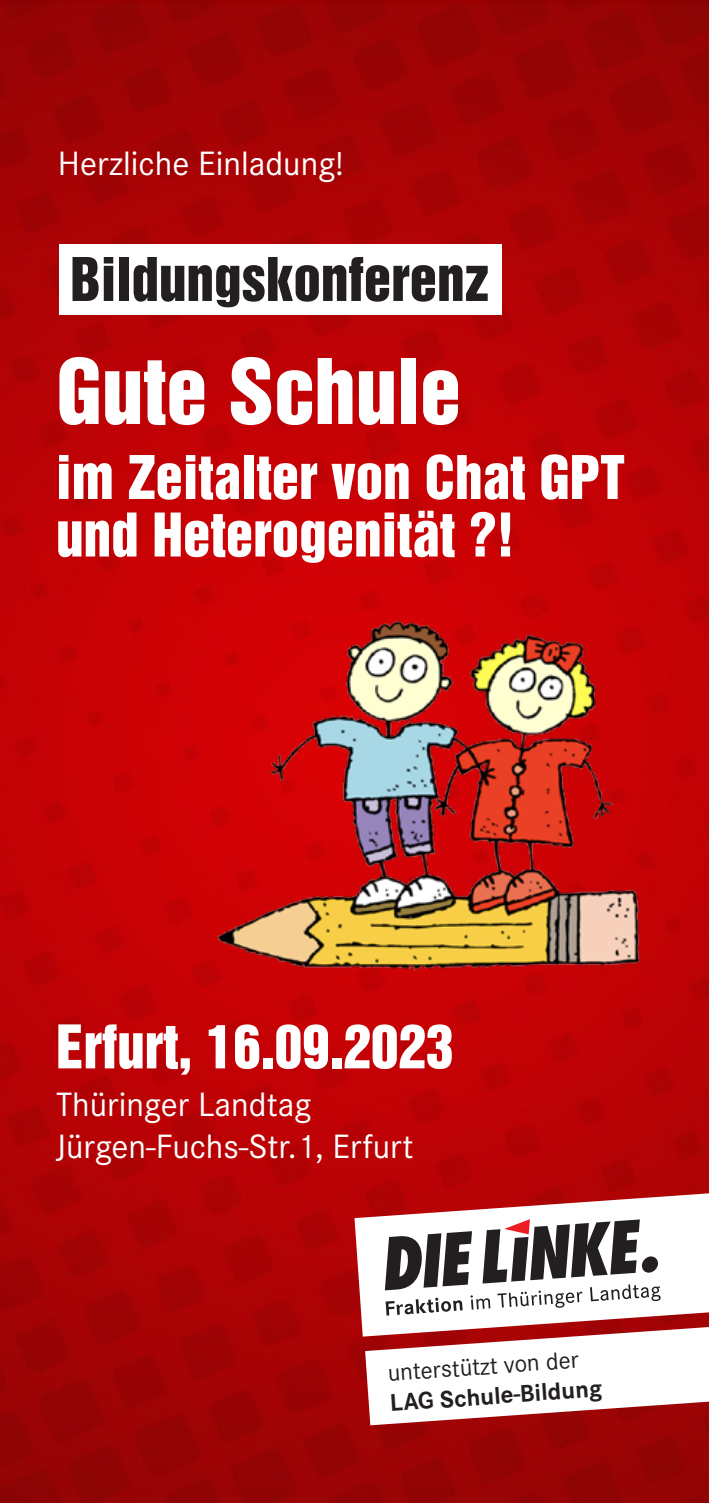
<style>
.page{position:relative;width:709px;height:1503px;background:#fff}
.page>*{position:absolute;margin:0;border:0;box-sizing:border-box;transform-origin:0 0}
.t1{font:82.5px "Helvetica Inserat Com";color:#fff}
.t2{font:55px/57.5px "Helvetica Inserat Com";color:#fff}
.t3{font:55px "Helvetica Inserat Com";color:#231f20}
.t4{font:35px/42px "Corporate S";color:#fff}
.t5{font:25px "Corporate S";color:#231f20}
.t6{font:700 25px "Corporate S";color:#231f20}
</style>
<div class="page">
<img style="left:0;top:0;width:709px;height:1502px">
<svg style="left:354px;top:1193px;width:355px;height:143px"></svg>
<svg style="left:385px;top:1219px;width:275px;height:96px"></svg>
<div style="left:60px;top:244px;width:442px;height:71px;background:#fff"></div>
<img style="left:165px;top:585px;width:529px;height:418px">
<svg style="left:365px;top:1326px;width:344px;height:99px"></svg>
<p class="t4" style="left:58px;top:143px;width:287px">Herzliche Einladung!</p>
<h2 class="t3" style="left:70px;top:246px;width:420px">Bildungskonferenz</h2>
<h1 class="t1" style="left:56px;top:342px;width:406px">Gute Schule</h1>
<h2 class="t2" style="left:56px;top:450px;width:570px">im Zeitalter von Chat GPT und Heterogenität ?!</h2>
<h2 class="t2" style="left:56px;top:1019px;width:399px">Erfurt, 16.09.2023</h2>
<p class="t4" style="left:56px;top:1083px;width:359px">Thüringer Landtag<br>Jürgen-Fuchs-Str.1, Erfurt</p>
<p class="t5" style="left:387px;top:1358px;width:193px;rotate:-4deg">unterstützt von der</p>
<p class="t6" style="left:389px;top:1388px;width:214px;rotate:-4deg">LAG Schule-Bildung</p>
</div>
